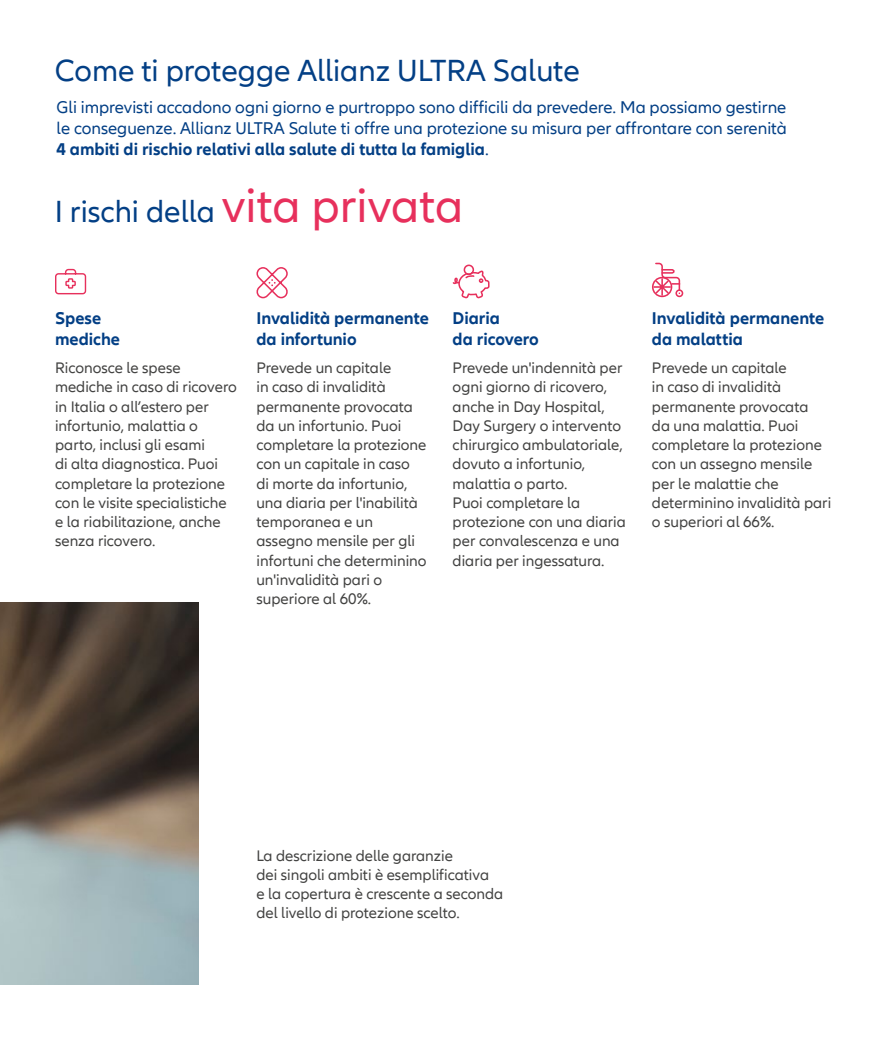
<style>
.page{position:relative;width:893px;height:1042px;background:#fff}
.page>*{position:absolute;margin:0;border:0;box-sizing:border-box;transform-origin:0 0}
.t1{font:31.5px "Allianz Neo";color:#033f85}
.t2{font:17.5px/21px "Allianz Neo";color:#033f85;text-align:justify}
.t3{font:700 17.5px/21px "Allianz Neo";color:#033f85}
.t4{font:15.75px/19.2px "Allianz Neo";color:#424241}
.s1{font-weight:700}
.s2{font-size:49px;color:#e7305c}
</style>
<div class="page">
<svg style="left:55px;top:268px;width:32px;height:27px"></svg>
<svg style="left:256px;top:267px;width:32px;height:32px"></svg>
<svg style="left:452px;top:264px;width:38px;height:35px"></svg>
<svg style="left:652px;top:262px;width:32px;height:36px"></svg>
<img style="left:0;top:603px;width:199px;height:382px">
<h1 class="t1" style="left:55px;top:53px;width:526px">Come ti protegge Allianz ULTRA Salute</h1>
<p class="t2" style="left:57px;top:97px;width:732px">Gli imprevisti accadono ogni giorno e purtroppo sono difficili da prevedere. Ma possiamo gestirne le conseguenze. Allianz ULTRA Salute ti offre una protezione su misura per affrontare con serenità <span class="s1">4 ambiti di rischio relativi alla salute di tutta la famiglia</span>.</p>
<h1 class="t1" style="left:55px;top:193px;width:410px">I rischi della <span class="s2">vita privata</span></h1>
<p class="t3" style="left:55px;top:308px;width:67px">Spese mediche</p>
<p class="t4" style="left:55px;top:359px;width:183px">Riconosce le spese mediche in caso di ricovero in Italia o all’estero per infortunio, malattia o parto, inclusi gli esami<br>di alta diagnostica. Puoi completare la protezione con le visite specialistiche e la riabilitazione, anche senza ricovero.</p>
<p class="t3" style="left:256px;top:308px;width:174px">Invalidità permanente da infortunio</p>
<p class="t4" style="left:256px;top:359px;width:172px">Prevede un capitale<br>in caso di invalidità permanente provocata da un infortunio. Puoi completare la protezione con un capitale in caso di morte da infortunio, una diaria per l'inabilità temporanea e un assegno mensile per gli infortuni che determinino un'invalidità pari o superiore al 60%.</p>
<p class="t3" style="left:453px;top:308px;width:88px">Diaria<br>da ricovero</p>
<p class="t4" style="left:453px;top:359px;width:175px">Prevede un'indennità per ogni giorno di ricovero, anche in Day Hospital,<br>Day Surgery o intervento chirurgico ambulatoriale, dovuto a infortunio, malattia o parto.<br>Puoi completare la protezione con una diaria per convalescenza e una diaria per ingessatura.</p>
<p class="t3" style="left:652px;top:308px;width:174px">Invalidità permanente da malattia</p>
<p class="t4" style="left:652px;top:359px;width:181px">Prevede un capitale<br>in caso di invalidità permanente provocata<br>da una malattia. Puoi completare la protezione con un assegno mensile per le malattie che determinino invalidità pari o superiori al 66%.</p>
<p class="t4" style="left:256px;top:846px;width:248px">La descrizione delle garanzie<br>dei singoli ambiti è esemplificativa<br>e la copertura è crescente a seconda del livello di protezione scelto.</p>
</div>
